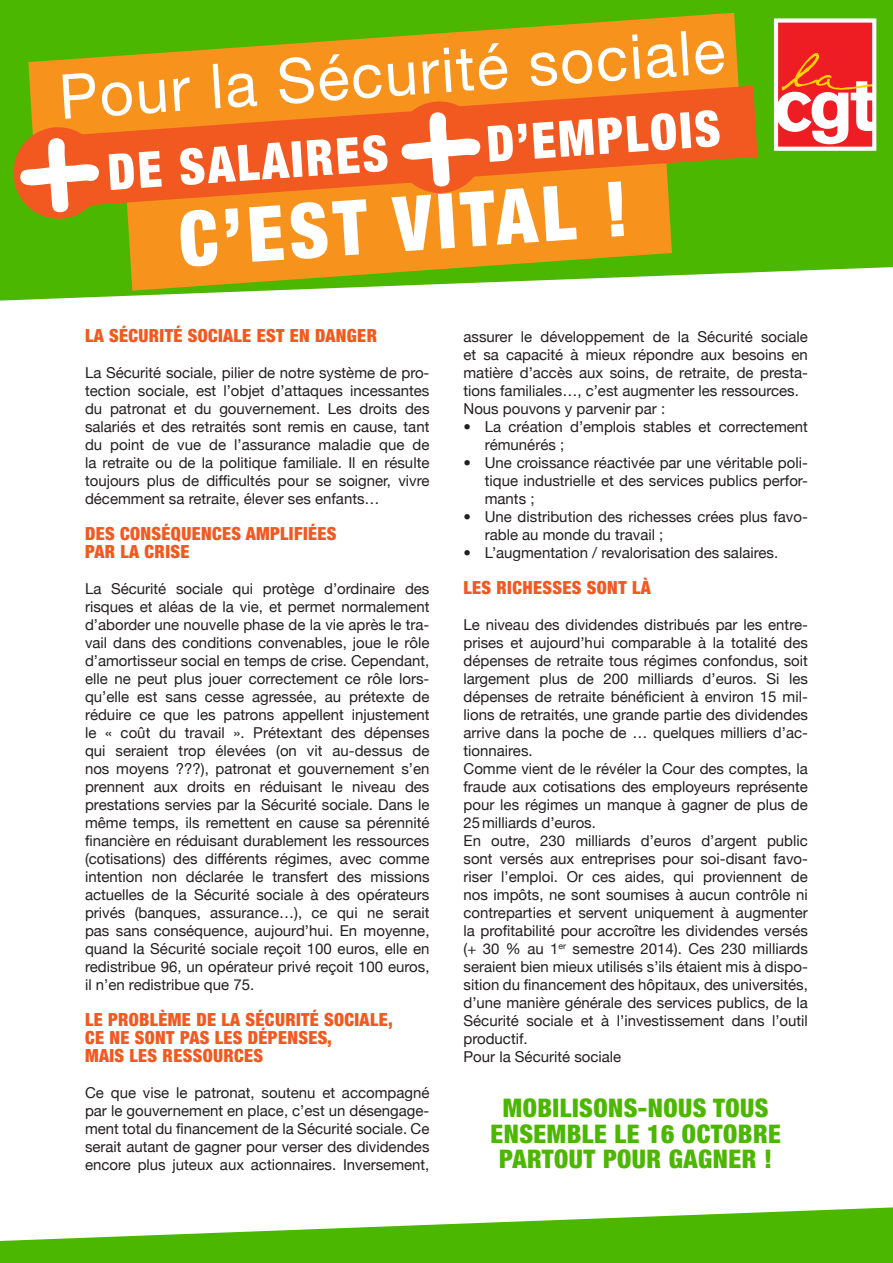
<style>
.page{position:relative;width:893px;height:1263px;background:#fff}
.page>*{position:absolute;margin:0;border:0;box-sizing:border-box;transform-origin:0 0}
.t1{font:900 condensed 76.5px "Helvetica Neue";color:#fff;scale:.96 1}
.t2{font:62.1px "Helvetica Neue";color:#fff;scale:.96 1}
.t3{font:900 condensed 50.1px "Helvetica Neue";color:#fff}
.SsTtr_principal{font:900 condensed 25.5px/25.5px "Helvetica Neue";letter-spacing:.02em;color:#4bb701;text-align:center}
.SsTtr_principal-2{font:900 condensed 18px/18px "Helvetica Neue";letter-spacing:.02em;color:#f15921}
.txt_courant{font:15px/18px "Helvetica Neue";color:#231f20;text-align:justify}
</style>
<div class="page">
<svg style="left:0;top:1207px;width:893px;height:56px;fill:#4bb701"></svg>
<svg style="left:0;top:0;width:893px;height:301px;fill:#4bb701"></svg>
<svg style="left:126px;top:220px;width:546px;height:71px;background:#d6a22a"></svg>
<svg style="left:28px;top:13px;width:711px;height:73px;background:#bd9f13"></svg>
<div style="left:776px;top:21px;width:98px;height:128px;background:#ee1d23"></div>
<svg style="left:779px;top:53px;width:92px;height:91px"></svg>
<div style="left:774px;top:18px;width:102px;height:133px;border:4px solid #fff"></div>
<svg style="left:12px;top:86px;width:745px;height:134px;background:#e6761c"></svg>
<p class="t2" style="left:56px;top:60px;width:697px;rotate:-4deg">Pour la Sécurité sociale</p>
<p class="t3" style="left:105px;top:142px;width:283px;rotate:-4deg">DE SALAIRES</p>
<p class="t3" style="left:484px;top:113px;width:236px;rotate:-4deg">D’EMPLOIS</p>
<p class="t1" style="left:176px;top:193px;width:470px;rotate:-4deg">C’EST VITAL !</p>
<p class="SsTtr_principal-2" style="left:85px;top:326px;width:293px">LA SÉCURITÉ SOCIALE EST EN DANGER</p>
<p class="txt_courant" style="left:85px;top:363px;width:346px">La Sécurité sociale, pilier de notre système de pro&shy;tection sociale, est l’objet d’attaques incessantes du patronat et du gouvernement. Les droits des salariés et des retraités sont remis en cause, tant du point de vue de l’assurance maladie que de la retraite ou de la politique familiale. Il en résulte toujours plus de difficultés pour se soigner, vivre décemment sa retraite, élever ses enfants…</p>
<p class="SsTtr_principal-2" style="left:85px;top:524px;width:253px">DES CONSÉQUENCES AMPLIFIÉES<br>PAR LA CRISE</p>
<p class="txt_courant" style="left:85px;top:579px;width:346px">La Sécurité sociale qui protège d’ordinaire des risques et aléas de la vie, et permet normalement d’aborder une nouvelle phase de la vie après le tra&shy;vail dans des conditions convenables, joue le rôle d’amortisseur social en temps de crise. Cependant, elle ne peut plus jouer correctement ce rôle lors&shy;qu’elle est sans cesse agressée, au prétexte de réduire ce que les patrons appellent injustement le « coût du travail ». Prétextant des dépenses qui seraient trop élevées (on vit au-dessus de nos moyens ???), patronat et gouvernement s’en prennent aux droits en réduisant le niveau des prestations servies par la Sécurité sociale. Dans le même temps, ils remettent en cause sa pérennité financière en réduisant durablement les ressources (cotisations) des différents régimes, avec comme intention non déclarée le transfert des missions actuelles de la Sécurité sociale à des opérateurs privés (banques, assurance…), ce qui ne serait pas sans conséquence, aujourd’hui. En moyenne, quand la Sécurité sociale reçoit 100 euros, elle en redistribue 96, un opérateur privé reçoit 100 euros, il n’en redistribue que 75.</p>
<p class="SsTtr_principal-2" style="left:85px;top:1010px;width:309px">LE PROBLÈME DE LA SÉCURITÉ SOCIALE,<br>CE NE SONT PAS LES DÉPENSES,<br>MAIS LES RESSOURCES</p>
<p class="txt_courant" style="left:85px;top:1083px;width:346px">Ce que vise le patronat, soutenu et accompagné par le gouvernement en place, c’est un désengage&shy;ment total du financement de la Sécurité sociale. Ce serait autant de gagner pour verser des dividendes encore plus juteux aux actionnaires. Inversement,</p>
<p class="txt_courant" style="left:463px;top:327px;width:346px">assurer le développement de la Sécurité sociale et sa capacité à mieux répondre aux besoins en matière d’accès aux soins, de retraite, de presta&shy;tions familiales…, c’est augmenter les ressources.</p>
<p class="txt_courant" style="left:463px;top:399px;width:203px">Nous pouvons y parvenir par :</p>
<p class="txt_courant" style="left:485px;top:417px;width:325px;text-indent:-21px">• La création d’emplois stables et correctement rémunérés ;</p>
<p class="txt_courant" style="left:485px;top:453px;width:325px;text-indent:-21px">• Une croissance réactivée par une véritable poli&shy;tique industrielle et des services publics perfor&shy;mants ;</p>
<p class="txt_courant" style="left:485px;top:507px;width:325px;text-indent:-21px">• Une distribution des richesses crées plus favo&shy;rable au monde du travail ;</p>
<p class="txt_courant" style="left:463px;top:543px;width:316px">• L’augmentation / revalorisation des salaires.</p>
<p class="SsTtr_principal-2" style="left:463px;top:578px;width:189px">LES RICHESSES SONT LÀ</p>
<p class="txt_courant" style="left:463px;top:615px;width:346px">Le niveau des dividendes distribués par les entre&shy;prises et aujourd’hui comparable à la totalité des dépenses de retraite tous régimes confondus, soit largement plus de 200 milliards d’euros. Si les dépenses de retraite bénéficient à environ 15 mil&shy;lions de retraités, une grande partie des dividendes arrive dans la poche de … quelques milliers d’ac&shy;tionnaires.</p>
<p class="txt_courant" style="left:463px;top:759px;width:346px">Comme vient de le révéler la Cour des comptes, la fraude aux cotisations des employeurs représente pour les régimes un manque à gagner de plus de 25milliards d’euros.</p>
<p class="txt_courant" style="left:463px;top:831px;width:346px">En outre, 230 milliards d’euros d’argent public sont versés aux entreprises pour soi-disant favo&shy;riser l’emploi. Or ces aides, qui proviennent de nos impôts, ne sont soumises à aucun contrôle ni contreparties et servent uniquement à augmenter la profitabilité pour accroître les dividendes versés (+ 30 % au 1<sup>er</sup> semestre 2014). Ces 230 milliards seraient bien mieux utilisés s’ils étaient mis à dispo&shy;sition du financement des hôpitaux, des universités, d’une manière générale des services publics, de la Sécurité sociale et à l’investissement dans l’outil productif.</p>
<p class="txt_courant" style="left:463px;top:1047px;width:159px">Pour la Sécurité sociale</p>
<p class="SsTtr_principal" style="left:490px;top:1095px;width:292px">MOBILISONS-NOUS TOUS<br>ENSEMBLE LE 16 OCTOBRE<br>PARTOUT POUR GAGNER !</p>
</div>
